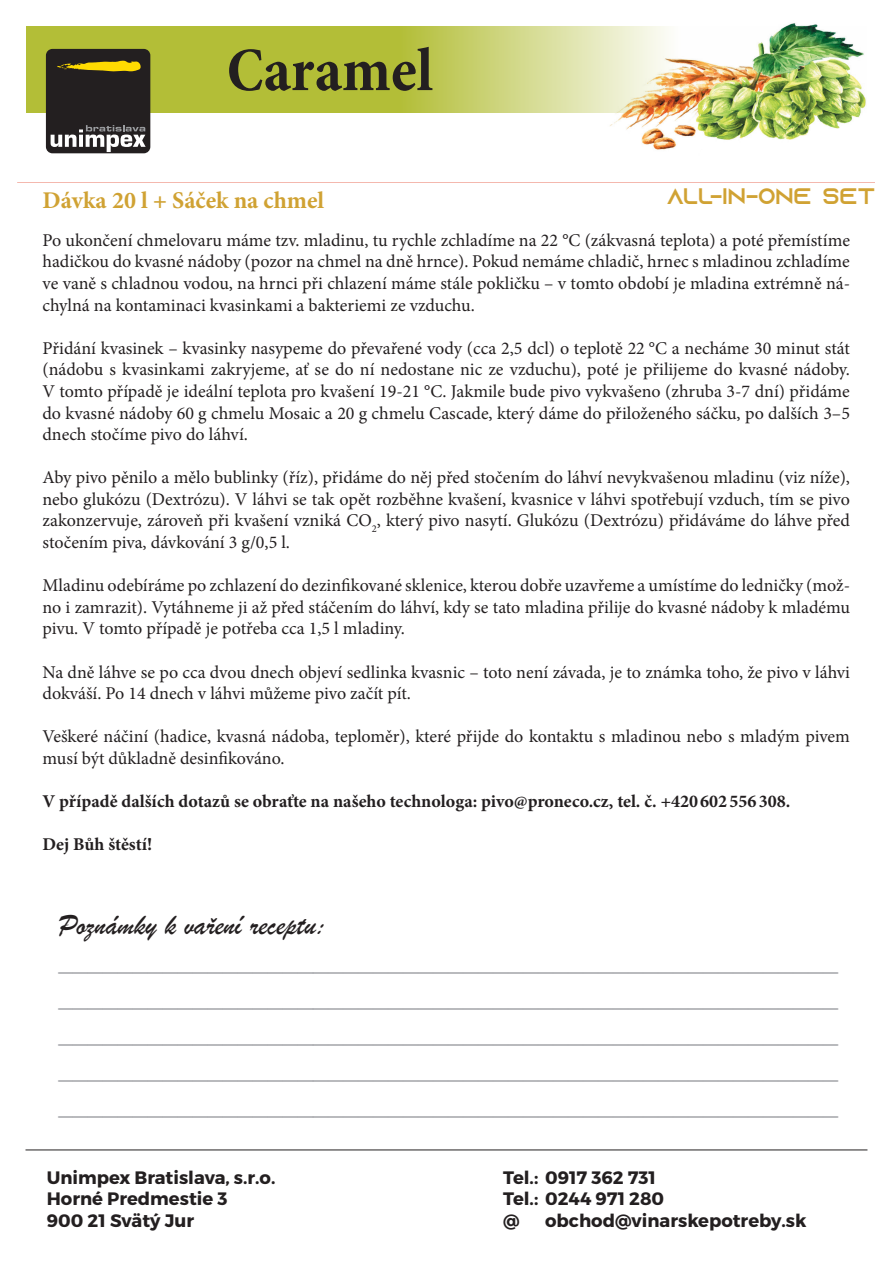
<style>
.page{position:relative;width:893px;height:1263px;background:#fff}
.page>*{position:absolute;margin:0;border:0;box-sizing:border-box;transform-origin:0 0}
.t1{font:700 condensed 62.55px "Minion Pro";color:#231f20}
.t2{font:60px "Museo Sans 100";color:#231f20}
.t3{font:30px/36px "Brush Script";color:#a5a6aa;text-align:justify}
.t4{font:30px "Brush Script";color:#231f20}
.t5{font:700 24px "Minion Pro";color:#d0a233}
.t6{font:22.5px "Azonix";color:#d0a233}
.t7{font:18px/21.6px "Minion Pro";color:#231f20;text-align:justify}
.t8{font:700 18px/21.6px "Montserrat";color:#231f20}
.t9{font:700 18px "Minion Pro";color:#231f20}
</style>
<div class="page">
<svg style="left:26px;top:26px;width:578px;height:87px;background:#bdc754"></svg>
<div style="left:46px;top:49px;width:104px;height:104px;background:#231f20;border-radius:7px"></div>
<svg style="left:57px;top:61px;width:84px;height:10px"></svg>
<svg style="left:51px;top:125px;width:95px;height:27px"></svg>
<img style="left:604px;top:23px;width:262px;height:127px">
<hr style="left:26px;top:1149px;width:841px;height:1px;background:#231f20">
<h1 class="t1" style="left:227px;top:27px;width:208px">Caramel</h1>
<h2 class="t2" style="left:167px;top:50px;width:229px">Caramel</h2>
<h3 class="t5" style="left:42px;top:183px;width:283px">Dávka 20 l + Sáček na chmel</h3>
<p class="t6" style="left:667px;top:186px;width:210px">ALL-IN-ONE SET</p>
<p class="t7" style="left:42px;top:229px;width:809px">Po ukončení chmelovaru máme tzv. mladinu, tu rychle zchladíme na 22 °C (zákvasná teplota) a poté přemístíme hadičkou do kvasné nádoby (pozor na chmel na dně hrnce). Pokud nemáme chladič, hrnec s mladinou zchladíme ve vaně s chladnou vodou, na hrnci při chlazení máme stále pokličku – v tomto období je mladina extrémně ná&shy;chylná na kontaminaci kvasinkami a bakteriemi ze vzduchu.</p>
<p class="t7" style="left:42px;top:337px;width:809px">Přidání kvasinek – kvasinky nasypeme do převařené vody (cca 2,5 dcl) o teplotě 22 °C a necháme 30 minut stát (nádobu s kvasinkami zakryjeme, ať se do ní nedostane nic ze vzduchu), poté je přilijeme do kvasné nádoby.<br>V tomto případě je ideální teplota pro kvašení 19-21 °C. Jakmile bude pivo vykvašeno (zhruba 3-7 dní) přidáme do kvasné nádoby 60 g chmelu Mosaic a 20 g chmelu Cascade, který dáme do přiloženého sáčku, po dalších 3–5 dnech stočíme pivo do láhví.</p>
<p class="t7" style="left:42px;top:467px;width:809px">Aby pivo pěnilo a mělo bublinky (říz), přidáme do něj před stočením do láhví nevykvašenou mladinu (viz níže), nebo glukózu (Dextrózu). V láhvi se tak opět rozběhne kvašení, kvasnice v láhvi spotřebují vzduch, tím se pivo zakonzervuje, zároveň při kvašení vzniká CO<sub>2</sub>, který pivo nasytí. Glukózu (Dextrózu) přidáváme do láhve před stočením piva, dávkování 3 g/0,5 l.</p>
<p class="t7" style="left:42px;top:575px;width:809px">Mladinu odebíráme po zchlazení do dezinfikované sklenice, kterou dobře uzavřeme a umístíme do ledničky (mož&shy;no i zamrazit). Vytáhneme ji až před stáčením do láhví, kdy se tato mladina přilije do kvasné nádoby k mladému pivu. V tomto případě je potřeba cca 1,5 l mladiny.</p>
<p class="t7" style="left:42px;top:661px;width:809px">Na dně láhve se po cca dvou dnech objeví sedlinka kvasnic – toto není závada, je to známka toho, že pivo v láhvi dokváší. Po 14 dnech v láhvi můžeme pivo začít pít.</p>
<p class="t7" style="left:42px;top:726px;width:809px">Veškeré náčiní (hadice, kvasná nádoba, teploměr), které přijde do kontaktu s mladinou nebo s mladým pivem musí být důkladně desinfikováno.</p>
<p class="t9" style="left:42px;top:789px;width:749px">V případě dalších dotazů se obraťte na našeho technologa: pivo@proneco.cz, tel. č. +420 602556308.</p>
<p class="t9" style="left:42px;top:832px;width:111px">Dej Bůh štěstí!</p>
<h3 class="t4" style="left:58px;top:905px;width:269px">Poznámky k vaření receptu:</h3>
<p class="t3" style="left:58px;top:942px;width:781px">____________________________________________________ ____________________________________________________ ____________________________________________________ ____________________________________________________ ____________________________________________________</p>
<p class="t8" style="left:47px;top:1167px;width:230px">Unimpex Bratislava, s.r.o.<br>Horné Predmestie 3<br>900 21 Svätý Jur</p>
<p class="t8" style="left:503px;top:1167px;width:163px">Tel.: 0917 362 731<br>Tel.: 0244 971 280 @</p>
<p class="t8" style="left:545px;top:1210px;width:263px">obchod@vinarskepotreby.sk</p>
</div>
